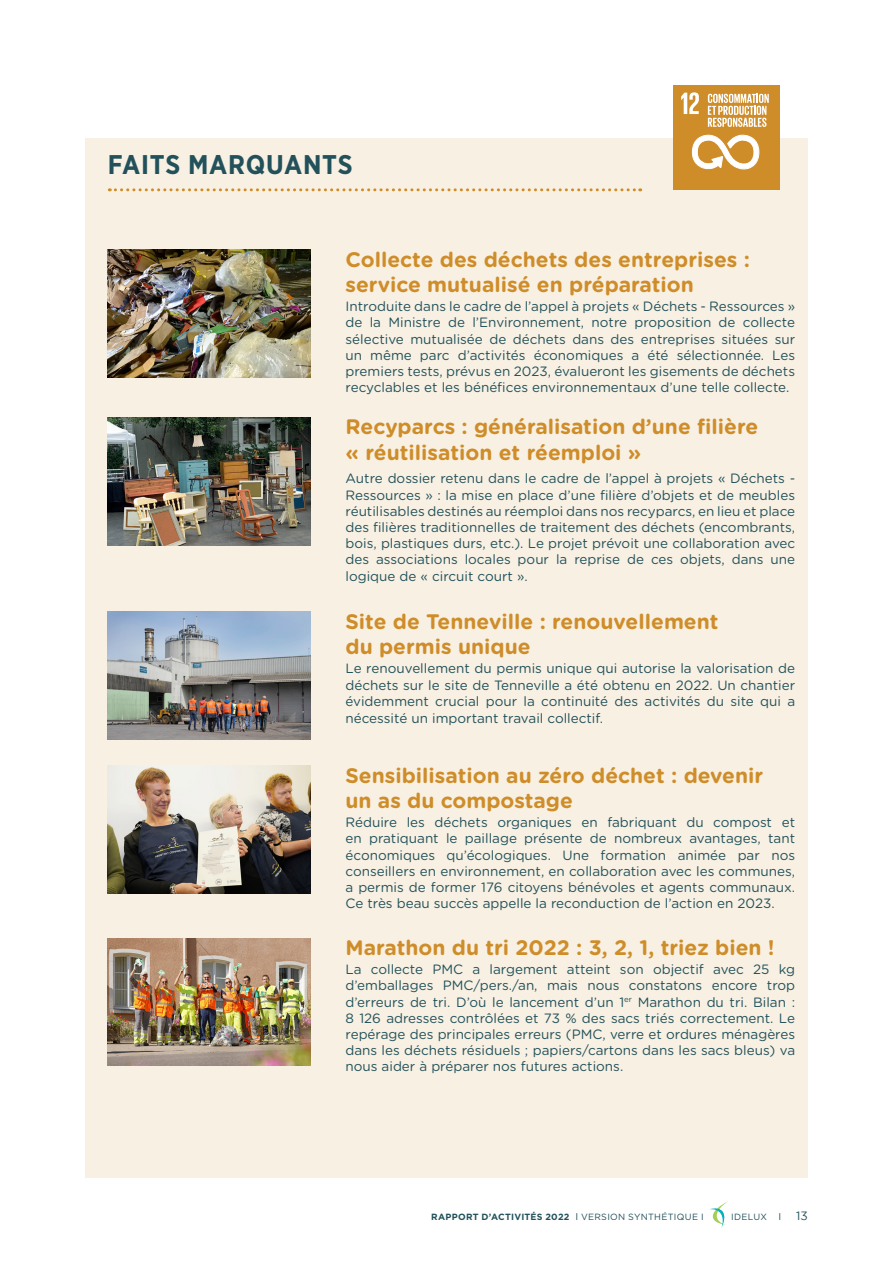
<style>
.page{position:relative;width:893px;height:1263px;background:#fff}
.page>*{position:absolute;margin:0;border:0;box-sizing:border-box;transform-origin:0 0}
.t1{font:700 27px "Gotham Narrow";letter-spacing:.03em;color:#22515b}
.titre_faits_marquant{font:700 21px/25.2px "Gotham Rounded";color:#cf8d2a}
.t2{font:13.5px/16.2px "Gotham Rounded";color:#22515b;text-align:justify}
.t3{font:700 9px "Gotham";letter-spacing:.03em;color:#22515b}
.t4{font:9px "Gotham";letter-spacing:.025em;color:#22515b}
.s1{font-weight:400;font-size:9.75px}
.s2{font-weight:400}
.s3{font-size:9.75px}
.s4{font-size:12px}
</style>
<div class="page">
<svg style="left:710px;top:1201px;width:18px;height:27px"></svg>
<div style="left:85px;top:138px;width:723px;height:1040px;background:#f8f0e2"></div>
<svg style="left:109px;top:188px;width:532px;height:3px"></svg>
<div style="left:673px;top:85px;width:106px;height:105px;background:#cf8d2a"></div>
<svg style="left:692px;top:134px;width:68px;height:36px"></svg>
<svg style="left:681px;top:92px;width:18px;height:22px"></svg>
<svg style="left:708px;top:94px;width:61px;height:33px"></svg>
<img style="left:108px;top:250px;width:203px;height:127px">
<img style="left:108px;top:612px;width:203px;height:127px">
<img style="left:108px;top:766px;width:203px;height:127px">
<img style="left:108px;top:938px;width:203px;height:128px">
<img style="left:108px;top:418px;width:203px;height:127px">
<p class="t1" style="left:108px;top:147px;width:246px">FAITS MARQUANTS</p>
<p class="titre_faits_marquant" style="left:345px;top:246px;width:406px">Collecte des déchets des entreprises : service mutualisé en préparation</p>
<p class="t2" style="left:345px;top:298px;width:451px">Introduite dans le cadre de l’appel à projets « Déchets - Ressources » de la Ministre de l’Environnement, notre proposition de collecte sélective mutualisée de déchets dans des entreprises situées sur un même parc d’activités économiques a été sélectionnée. Les premiers tests, prévus en 2023, évalueront les gisements de déchets recyclables et les bénéfices environnementaux d’une telle collecte.</p>
<p class="titre_faits_marquant" style="left:345px;top:414px;width:414px">Recyparcs : généralisation d’une filière « réutilisation et réemploi »</p>
<p class="t2" style="left:345px;top:470px;width:451px">Autre dossier retenu dans le cadre de l’appel à projets « Déchets - Ressources » : la mise en place d’une filière d’objets et de meubles réutilisables destinés au réemploi dans nos recyparcs, en lieu et place des filières traditionnelles de traitement des déchets (encombrants, bois, plastiques durs, etc.). Le projet prévoit une collaboration avec des associations locales pour la reprise de ces objets, dans une logique de « circuit court ».</p>
<p class="titre_faits_marquant" style="left:345px;top:608px;width:375px">Site de Tenneville : renouvellement du permis unique</p>
<p class="t2" style="left:345px;top:659px;width:451px">Le renouvellement du permis unique qui autorise la valorisation de déchets sur le site de Tenneville a été obtenu en 2022. Un chantier évidemment crucial pour la continuité des activités du site qui a nécessité un important travail collectif.</p>
<p class="titre_faits_marquant" style="left:345px;top:762px;width:419px">Sensibilisation au zéro déchet : devenir un as du compostage</p>
<p class="t2" style="left:345px;top:814px;width:451px">Réduire les déchets organiques en fabriquant du compost et en pratiquant le paillage présente de nombreux avantages, tant économiques qu’écologiques. Une formation animée par nos conseillers en environnement, en collaboration avec les communes, a permis de former 176 citoyens bénévoles et agents communaux.<br>Ce très beau succès appelle la reconduction de l’action en 2023.</p>
<p class="titre_faits_marquant" style="left:345px;top:934px;width:431px">Marathon du tri 2022 : 3, 2, 1, triez bien !</p>
<p class="t2" style="left:345px;top:961px;width:451px">La collecte PMC a largement atteint son objectif avec 25 kg d’emballages PMC/pers./an, mais nous constatons encore trop d’erreurs de tri. D’où le lancement d’un 1<sup>er</sup> Marathon du tri. Bilan :<br>8 126 adresses contrôlées et 73 % des sacs triés correctement. Le repérage des principales erreurs (PMC, verre et ordures ménagères dans les déchets résiduels ; papiers/cartons dans les sacs bleus) va nous aider à préparer nos futures actions.</p>
<p class="t3" style="left:431px;top:1212px;width:274px">RAPPORT D’ACTIVITÉS 2022 <span class="s1">I</span> <span class="s2">VERSION SYNTHÉTIQUE</span> <span class="s2">I</span></p>
<p class="t4" style="left:731px;top:1211px;width:78px">IDELUX <span class="s3">I</span> <span class="s4">13</span></p>
</div>
